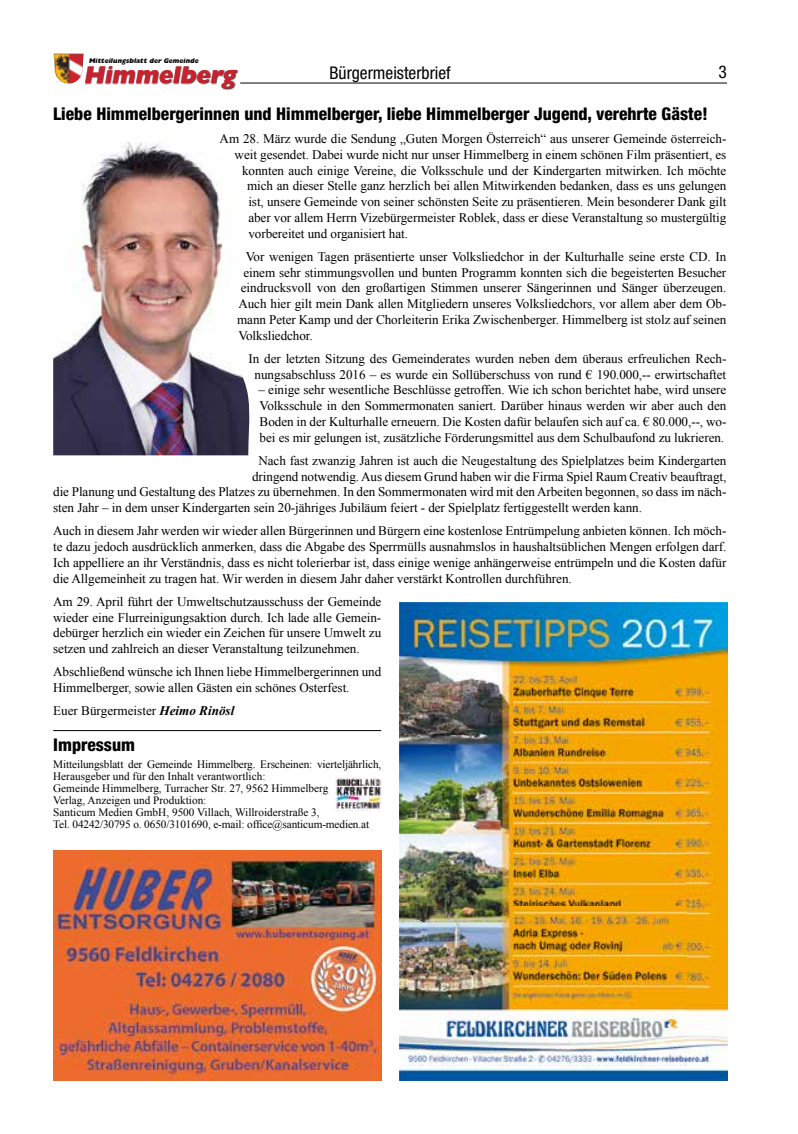
<style>
.page{position:relative;width:798px;height:1134px;background:#fff}
.page>*{position:absolute;margin:0;border:0;box-sizing:border-box;transform-origin:0 0}
.t1{font:italic 800 24.38px "Gill Sans";color:#c9222e;scale:.95 1}
.t2{font:800 condensed 17.5px "Helvetica Neue";color:#000}
.t3{font:condensed 17.5px "Helvetica Neue";color:#000}
.t4{font:13.12px/15.8px "Times New Roman";letter-spacing:-.005em;color:#000;text-align:justify}
.t5{font:11.25px/11.9px "Times New Roman";color:#000}
.t6{font:italic 800 6.88px "Gill Sans";color:#000;scale:.95 1}
.s1{font-weight:700;font-style:italic}
</style>
<div class="page">
<hr style="left:240px;top:83px;width:486px;height:1px;background:#000">
<img style="left:54px;top:54px;width:30px;height:30px">
<div style="left:85px;top:66px;width:152px;height:23px;background:#000;opacity:.75"></div>
<img style="left:335px;top:778px;width:46px;height:33px">
<hr style="left:53px;top:730px;width:328px;height:1px;background:#000">
<img style="left:53px;top:142px;width:197px;height:313px">
<img style="left:53px;top:850px;width:328px;height:230px">
<img style="left:399px;top:602px;width:327px;height:479px">
<p class="t6" style="left:89px;top:56px;width:118px">Mitteilungsblatt der Gemeinde</p>
<h1 class="t1" style="left:84px;top:61px;width:166px">Himmelberg</h1>
<h2 class="t3" style="left:718px;top:62px;width:10px">3</h2>
<h2 class="t3" style="left:329px;top:63px;width:123px">Bürgermeisterbrief</h2>
<h2 class="t2" style="left:53px;top:103px;width:656px">Liebe Himmelbergerinnen und Himmelberger, liebe Himmelberger Jugend, verehrte Gäste!</h2>
<p class="t4" style="left:219px;top:131px;width:508px">Am 28. März wurde die Sendung „Guten Morgen Österreich“ aus unserer Gemeinde österreich-</p>
<p class="t4" style="left:234px;top:146px;width:493px">weit gesendet. Dabei wurde nicht nur unser Himmelberg in einem schönen Film präsentiert, es</p>
<p class="t4" style="left:242px;top:162px;width:485px">konnten auch einige Vereine, die Volksschule und der Kindergarten mitwirken. Ich möchte</p>
<p class="t4" style="left:247px;top:178px;width:480px">mich an dieser Stelle ganz herzlich bei allen Mitwirkenden bedanken, dass es uns gelungen</p>
<p class="t4" style="left:248px;top:194px;width:479px">ist, unsere Gemeinde von seiner schönsten Seite zu präsentieren. Mein besonderer Dank gilt</p>
<p class="t4" style="left:248px;top:209px;width:479px">aber vor allem Herrn Vizebürgermeister Roblek, dass er diese Veranstaltung so mustergültig</p>
<p class="t4" style="left:248px;top:225px;width:161px">vorbereitet und organisiert hat.</p>
<p class="t4" style="left:246px;top:248px;width:482px">Vor wenigen Tagen präsentierte unser Volksliedchor in der Kulturhalle seine erste CD. In</p>
<p class="t4" style="left:243px;top:264px;width:484px">einem sehr stimmungsvollen und bunten Programm konnten sich die begeisterten Besucher</p>
<p class="t4" style="left:241px;top:280px;width:487px">eindrucksvoll von den großartigen Stimmen unserer Sängerinnen und Sänger überzeugen.</p>
<p class="t4" style="left:238px;top:296px;width:489px">Auch hier gilt mein Dank allen Mitgliedern unseres Volksliedchors, vor allem aber dem Ob-</p>
<p class="t4" style="left:237px;top:311px;width:490px">mann Peter Kamp und der Chorleiterin Erika Zwischenberger. Himmelberg ist stolz auf seinen</p>
<p class="t4" style="left:238px;top:327px;width:76px">Volksliedchor.</p>
<p class="t4" style="left:248px;top:350px;width:479px;text-align:center">In der letzten Sitzung des Gemeinderates wurden neben dem überaus erfreulichen Rech&shy;nungsabschluss 2016 – es wurde ein Sollüberschuss von rund € 190.000,-- erwirtschaftet</p>
<p class="t4" style="left:258px;top:382px;width:469px">– einige sehr wesentliche Beschlüsse getroffen. Wie ich schon berichtet habe, wird unsere Volksschule in den Sommermonaten saniert. Darüber hinaus werden wir aber auch den Boden in der Kulturhalle erneuern. Die Kosten dafür belaufen sich auf ca. € 80.000,--, wo&shy;bei es mir gelungen ist, zusätzliche Förderungsmittel aus dem Schulbaufond zu lukrieren.</p>
<p class="t4" style="left:258px;top:452px;width:469px">Nach fast zwanzig Jahren ist auch die Neugestaltung des Spielplatzes beim Kindergarten</p>
<p class="t4" style="left:252px;top:468px;width:475px">dringend notwendig. Aus diesem Grund haben wir die Firma Spiel Raum Creativ beauftragt,</p>
<p class="t4" style="left:53px;top:484px;width:674px">die Planung und Gestaltung des Platzes zu übernehmen. In den Sommermonaten wird mit den Arbeiten begonnen, so dass im näch-</p>
<p class="t4" style="left:53px;top:500px;width:590px">sten Jahr – in dem unser Kindergarten sein 20-jähriges Jubiläum feiert - der Spielplatz fertiggestellt werden kann.</p>
<p class="t4" style="left:53px;top:523px;width:674px">Auch in diesem Jahr werden wir wieder allen Bürgerinnen und Bürgern eine kostenlose Entrümpelung anbieten können. Ich möch&shy;te dazu jedoch ausdrücklich anmerken, dass die Abgabe des Sperrmülls ausnahmslos in haushaltsüblichen Mengen erfolgen darf.<br>Ich appelliere an ihr Verständnis, dass es nicht tolerierbar ist, dass einige wenige anhängerweise entrümpeln und die Kosten dafür die Allgemeinheit zu tragen hat. Wir werden in diesem Jahr daher verstärkt Kontrollen durchführen.</p>
<p class="t4" style="left:53px;top:593px;width:329px">Am 29. April führt der Umweltschutzausschuss der Gemeinde wieder eine Flurreinigungsaktion durch. Ich lade alle Gemein&shy;debürger herzlich ein wieder ein Zeichen für unsere Umwelt zu setzen und zahlreich an dieser Veranstaltung teilzunehmen.</p>
<p class="t4" style="left:53px;top:664px;width:329px">Abschließend wünsche ich Ihnen liebe Himmelbergerinnen und<br>Himmelberger, sowie allen Gästen ein schönes Osterfest.</p>
<p class="t4" style="left:53px;top:703px;width:182px">Euer Bürgermeister <span class="s1">Heimo Rinösl</span></p>
<h2 class="t2" style="left:53px;top:734px;width:83px">Impressum</h2>
<p class="t5" style="left:53px;top:758px;width:329px">Mitteilungsblatt der Gemeinde Himmelberg. Erscheinen: vierteljährlich, Herausgeber und für den Inhalt verantwortlich:<br>Gemeinde Himmelberg, Turracher Str. 27, 9562 Himmelberg<br>Verlag, Anzeigen und Produktion:<br>Santicum Medien GmbH, 9500 Villach, Willroiderstraße 3,<br>Tel. 04242/30795 o. 0650/3101690, e-mail: office@santicum-medien.at</p>
</div>
